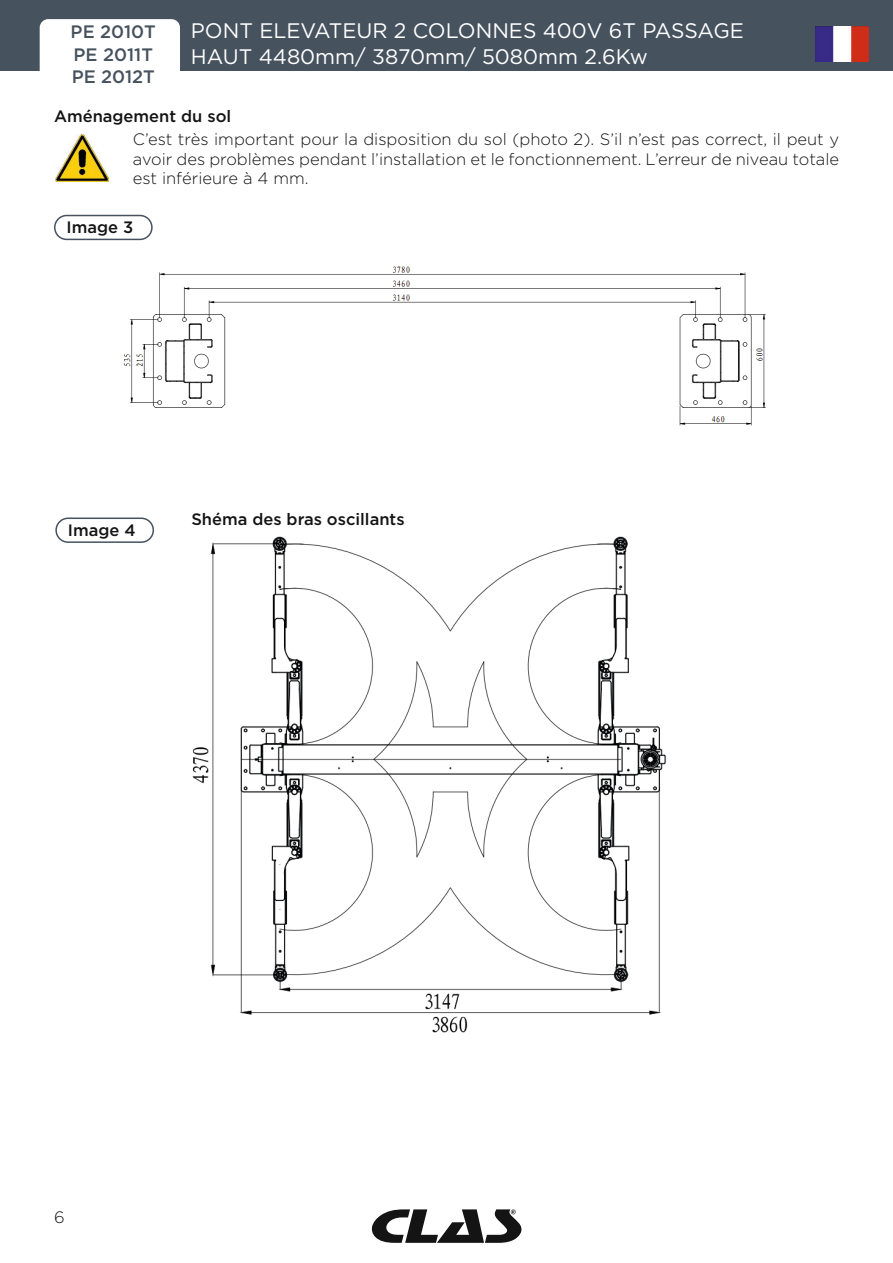
<style>
.page{position:relative;width:893px;height:1263px;background:#fff}
.page>*{position:absolute;margin:0;border:0;box-sizing:border-box;transform-origin:0 0}
.t1{font:21px/25.5px "Gotham";color:#fff}
.t2{font:500 18px "Gotham";color:#47525f}
.t3{font:300 16.5px/19.5px "Gotham";color:#131413;text-align:justify}
.t4{font:500 16.5px "Gotham";color:#131413}
</style>
<div class="page">
<div style="left:0;top:0;width:893px;height:71px;background:#47525f"></div>
<div style="left:40px;top:19px;width:140px;height:70px;background:#fff;border-radius:9px"></div>
<img style="left:816px;top:26px;width:53px;height:35px">
<svg style="left:371px;top:1209px;width:151px;height:34px"></svg>
<img style="left:56px;top:135px;width:52px;height:47px">
<img style="left:105px;top:240px;width:661px;height:186px">
<img style="left:192px;top:536px;width:474px;height:497px">
<div style="left:54px;top:215px;width:99px;height:25px;border:2px solid #47525f;border-radius:12px"></div>
<div style="left:55px;top:517px;width:99px;height:26px;border:2px solid #47525f;border-radius:12px"></div>
<p class="t2" style="left:71px;top:20px;width:87px">PE 2010T</p>
<p class="t2" style="left:74px;top:43px;width:81px">PE 2011T</p>
<p class="t2" style="left:72px;top:65px;width:85px">PE 2012T</p>
<p class="t1" style="left:191px;top:17px;width:554px">PONT ELEVATEUR 2 COLONNES 400V 6T PASSAGE<br>HAUT 4480mm/ 3870mm/ 5080mm 2.6Kw</p>
<p class="t4" style="left:54px;top:105px;width:179px">Aménagement du sol</p>
<p class="t3" style="left:133px;top:129px;width:708px">C’est très important pour la disposition du sol (photo 2). S’il n’est pas correct, il peut y avoir des problèmes pendant l’installation et le fonctionnement. L’erreur de niveau totale est inférieure à 4 mm.</p>
<p class="t4" style="left:67px;top:216px;width:68px">Image 3</p>
<p class="t4" style="left:68px;top:519px;width:69px">Image 4</p>
<p class="t4" style="left:191px;top:509px;width:215px">Shéma des bras oscillants</p>
<p class="t3" style="left:54px;top:1206px;width:12px">6</p>
</div>
